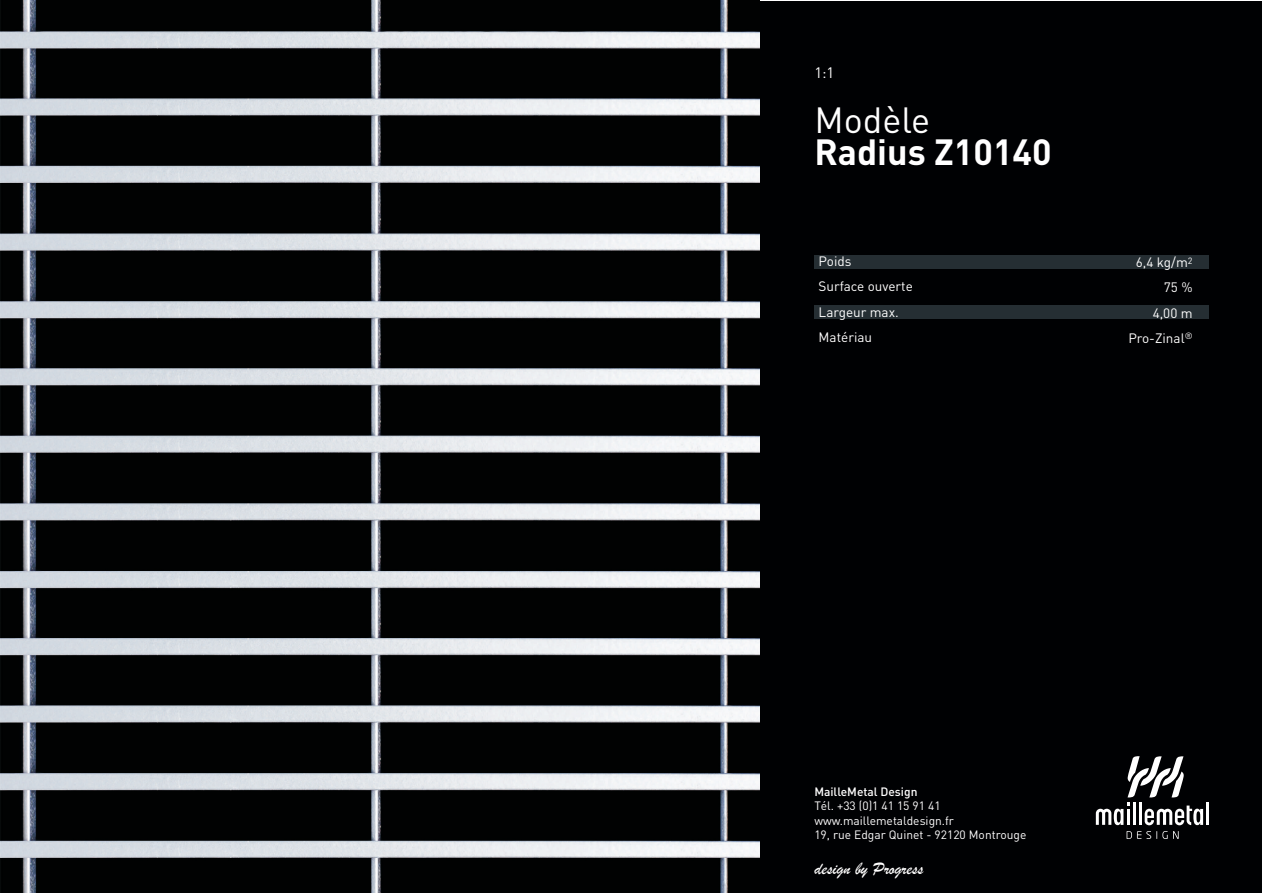
<style>
.page{position:relative;width:1263px;height:893px;background:#fff}
.page>*{position:absolute;margin:0;border:0;box-sizing:border-box;transform-origin:0 0}
.t1{font:700 36px "DIN";color:#fff}
.t2{font:36px "DIN";color:#fff}
.t3{font:18px "Brush Script";color:#fff}
.t4{font:15px "DIN";color:#fff}
.t5{font:13.5px "DIN";color:#fff}
.t6{font:12px "DIN";color:#fff}
.t7{font:500 12px "DIN";color:#fff}
</style>
<div class="page">
<div style="left:1px;top:1px;width:1261px;height:891px;background:#000103"></div>
<hr style="left:1206px;top:803px;width:3px;height:22px;background:#fff">
<svg style="left:1096px;top:756px;width:107px;height:69px"></svg>
<svg style="left:1126px;top:831px;width:52px;height:8px"></svg>
<div style="left:814px;top:255px;width:395px;height:14px;background:#252e33"></div>
<div style="left:814px;top:306px;width:395px;height:13px;background:#252e33"></div>
<img style="left:0;top:0;width:759px;height:893px">
<p class="t4" style="left:814px;top:63px;width:22px">1:1</p>
<p class="t2" style="left:814px;top:97px;width:118px">Modèle</p>
<p class="t1" style="left:814px;top:129px;width:239px">Radius Z10140</p>
<p class="t5" style="left:819px;top:253px;width:34px">Poids</p>
<p class="t5" style="left:819px;top:278px;width:96px">Surface ouverte</p>
<p class="t5" style="left:819px;top:303px;width:82px">Largeur max.</p>
<p class="t5" style="left:819px;top:328px;width:55px">Matériau</p>
<p class="t5" style="left:1136px;top:254px;width:58px">6,4 kg/m<sup>2</sup></p>
<p class="t5" style="left:1164px;top:279px;width:30px">75 %</p>
<p class="t5" style="left:1153px;top:304px;width:41px">4,00 m</p>
<p class="t5" style="left:1128px;top:330px;width:66px">Pro-Zinal<sup>®</sup></p>
<p class="t7" style="left:814px;top:784px;width:105px">MailleMetal Design</p>
<p class="t6" style="left:814px;top:798px;width:128px">Tél. +33 (0)1 41 15 91 41</p>
<p class="t6" style="left:814px;top:813px;width:141px">www.maillemetaldesign.fr</p>
<p class="t6" style="left:814px;top:827px;width:213px">19, rue Edgar Quinet - 92120 Montrouge</p>
<p class="t3" style="left:814px;top:857px;width:111px">design by Progress</p>
</div>
